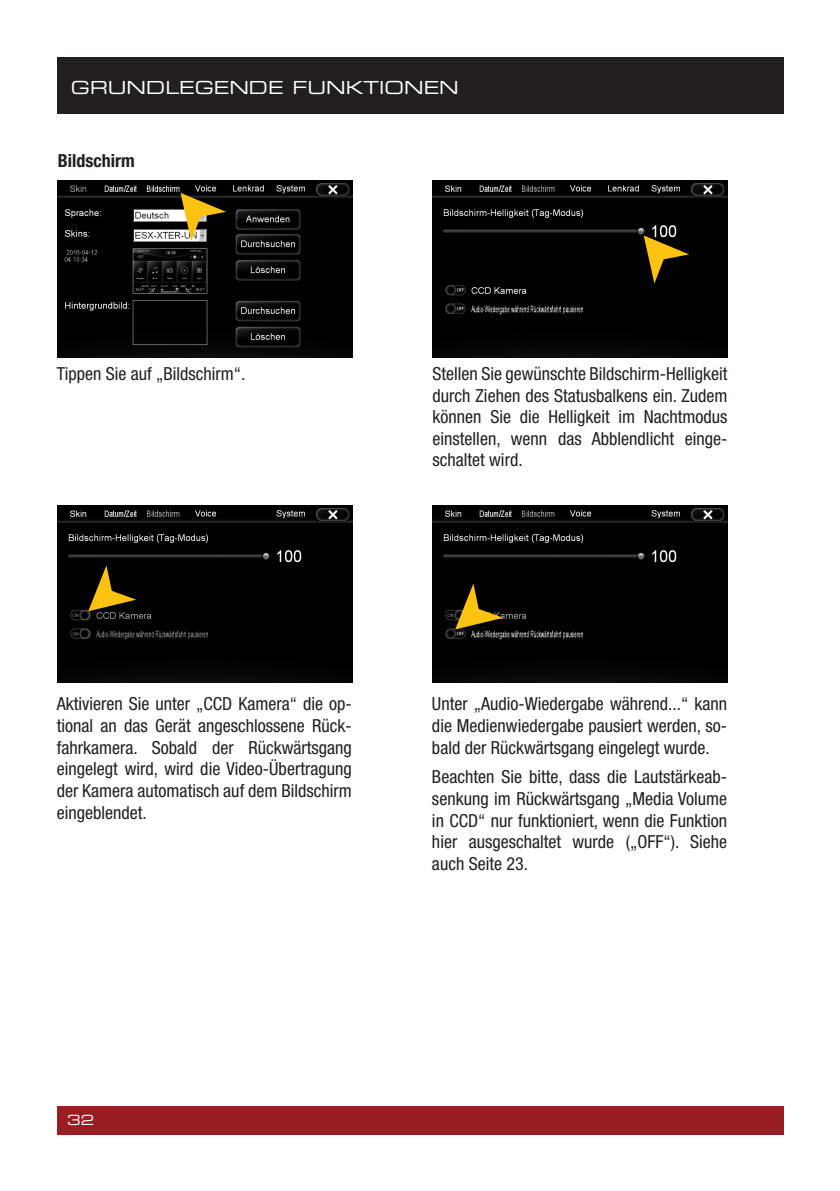
<style>
.page{position:relative;width:840px;height:1191px;background:#fff}
.page>*{position:absolute;margin:0;border:0;box-sizing:border-box;transform-origin:0 0}
.t1{font:condensed 18px/21.6px "Helvetica Neue";color:#231f20;text-align:justify}
.t2{font:18px "Eurostile Extended Two";color:#fff}
.t3{font:700 condensed 18px "Helvetica Neue";color:#231f20}
.t4{font:14px "Eurostile Extended Two";color:#fff}
</style>
<div class="page">
<div style="left:57px;top:1106px;width:725px;height:28px;background:#981e21"></div>
<div style="left:57px;top:57px;width:725px;height:56px;background:#231f20"></div>
<img style="left:57px;top:180px;width:295px;height:177px">
<svg style="left:180px;top:193px;width:46px;height:48px;background:#78652b"></svg>
<img style="left:432px;top:180px;width:295px;height:177px">
<svg style="left:643px;top:235px;width:45px;height:48px;background:#554107"></svg>
<img style="left:432px;top:506px;width:294px;height:177px">
<img style="left:57px;top:506px;width:295px;height:177px">
<svg style="left:88px;top:565px;width:48px;height:46px;background:#513e05"></svg>
<svg style="left:455px;top:583px;width:48px;height:46px;background:#534007"></svg>
<p class="t2" style="left:71px;top:75px;width:389px">GRUNDLEGENDE FUNKTIONEN</p>
<p class="t3" style="left:58px;top:150px;width:78px">Bildschirm</p>
<p class="t1" style="left:57px;top:362px;width:190px">Tippen Sie auf „Bildschirm“.</p>
<p class="t1" style="left:432px;top:363px;width:296px">Stellen Sie gewünschte Bildschirm-Helligkeit durch Ziehen des Statusbalkens ein. Zudem können Sie die Helligkeit im Nachtmodus einstellen, wenn das Abblendlicht einge&shy;schaltet wird.</p>
<p class="t1" style="left:57px;top:693px;width:296px">Aktivieren Sie unter „CCD Kamera“ die op&shy;tional an das Gerät angeschlossene Rück&shy;fahrkamera. Sobald der Rückwärtsgang eingelegt wird, wird die Video-Übertragung der Kamera automatisch auf dem Bildschirm eingeblendet.</p>
<p class="t1" style="left:432px;top:693px;width:296px">Unter „Audio-Wiedergabe während...“ kann die Medienwiedergabe pausiert werden, so&shy;bald der Rückwärtsgang eingelegt wurde.</p>
<p class="t1" style="left:432px;top:766px;width:296px">Beachten Sie bitte, dass die Lautstärkeab&shy;senkung im Rückwärtsgang „Media Volume in CCD“ nur funktioniert, wenn die Funktion hier ausgeschaltet wurde („OFF“). Siehe auch Seite 23.</p>
<p class="t4" style="left:67px;top:1110px;width:28px">32</p>
</div>
